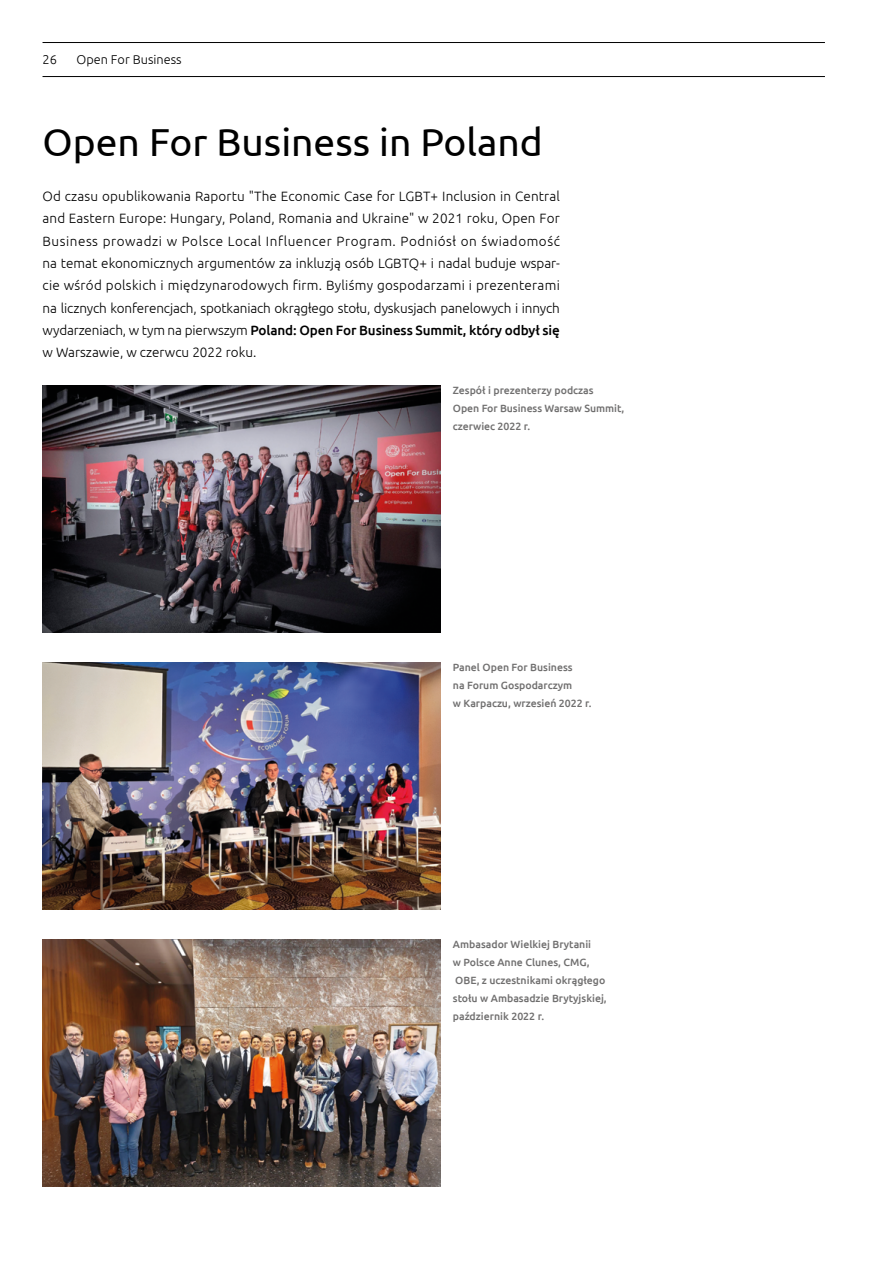
<style>
.page{position:relative;width:893px;height:1263px;background:#fff}
.page>*{position:absolute;margin:0;border:0;box-sizing:border-box;transform-origin:0 0}
.t1{font:39px "Ubuntu";color:#000}
.t2{font:300 13.5px/22.4px "Ubuntu";letter-spacing:-.01em;color:#000;text-align:justify}
.t3{font:300 12.75px "Ubuntu";color:#000}
.t4{font:500 10.5px/18px "Ubuntu";color:#706f6f}
.s1{font-weight:500}
</style>
<div class="page">
<hr style="left:43px;top:42px;width:782px;height:1px;background:#000">
<hr style="left:43px;top:76px;width:782px;height:1px;background:#000">
<img style="left:43px;top:386px;width:397px;height:246px">
<img style="left:43px;top:663px;width:397px;height:246px">
<img style="left:43px;top:940px;width:397px;height:246px">
<p class="t3" style="left:43px;top:52px;width:16px">26</p>
<p class="t3" style="left:77px;top:52px;width:107px">Open For Business</p>
<h1 class="t1" style="left:43px;top:119px;width:502px">Open For Business in Poland</h1>
<p class="t2" style="left:43px;top:185px;width:519px">Od czasu opublikowania Raportu "The Economic Case for LGBT+ Inclusion in Central and Eastern Europe: Hungary, Poland, Romania and Ukraine" w 2021 roku, Open For Business prowadzi w Polsce Local Influencer Program. Podniósł on świadomość na temat ekonomicznych argumentów za inkluzją osób LGBTQ+ i nadal buduje wspar&shy;cie wśród polskich i międzynarodowych firm. Byliśmy gospodarzami i prezenterami na licznych konferencjach, spotkaniach okrągłego stołu, dyskusjach panelowych i innych wydarzeniach, w tym na pierwszym <span class="s1">Poland: Open For Business Summit, który odbył się </span>w Warszawie, w czerwcu 2022 roku.</p>
<p class="t4" style="left:453px;top:381px;width:173px">Zespół i prezenterzy podczas<br>Open For Business Warsaw Summit, czerwiec 2022 r.</p>
<p class="t4" style="left:453px;top:658px;width:140px">Panel Open For Business<br>na Forum Gospodarczym<br>w Karpaczu, wrzesień 2022 r.</p>
<p class="t4" style="left:453px;top:935px;width:155px">Ambasador Wielkiej Brytanii<br>w Polsce Anne Clunes, CMG,<br>OBE, z uczestnikami okrągłego stołu w Ambasadzie Brytyjskiej, październik 2022 r.</p>
</div>
